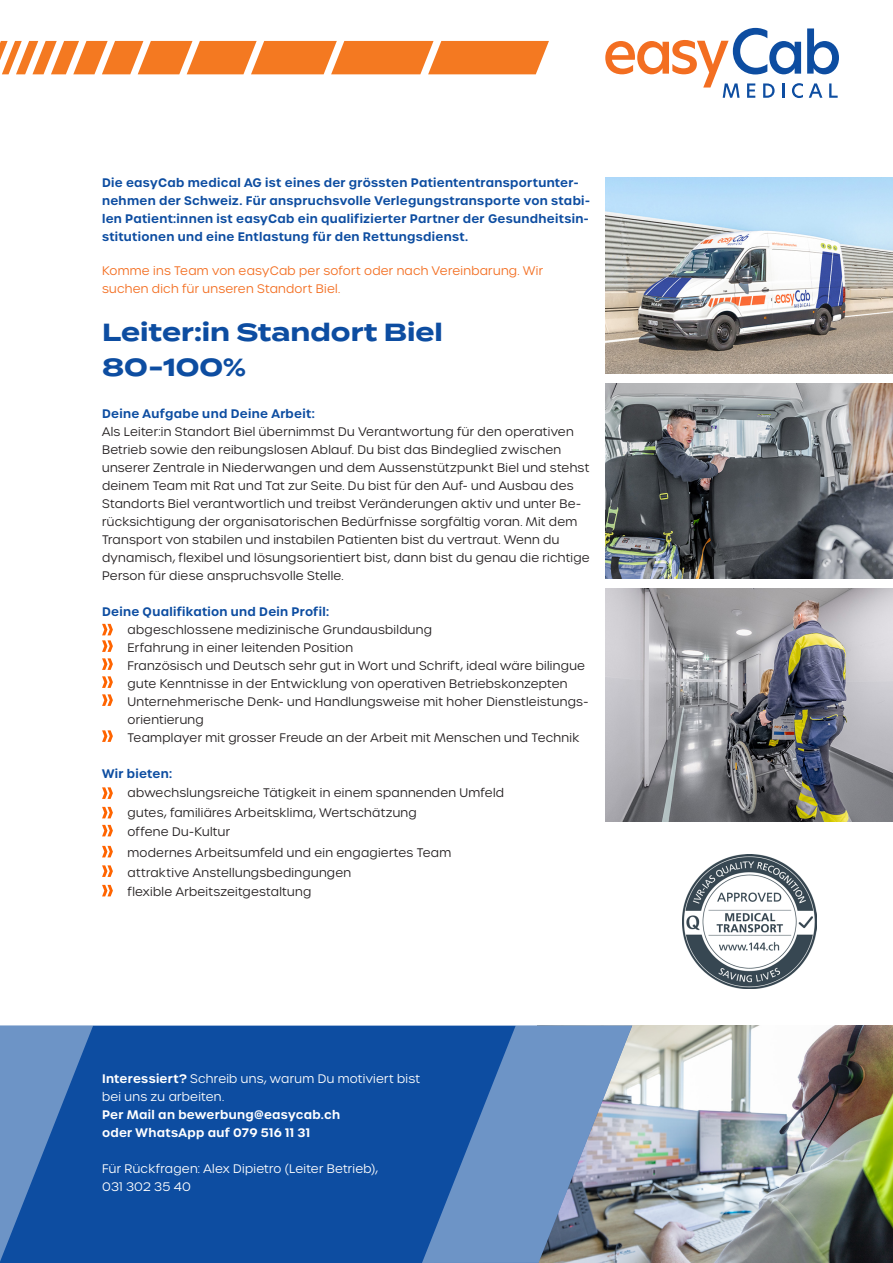
<style>
.page{position:relative;width:893px;height:1263px;background:#fff}
.page>*{position:absolute;margin:0;border:0;box-sizing:border-box;transform-origin:0 0}
.t1{font:700 24.75px "Termina";color:#0d4da1}
.t2{font:300 12px/18px "Urbane";letter-spacing:.02em;color:#231f20}
.t3{font:600 12px/18px "Urbane";letter-spacing:.025em;color:#0d4da1}
.t4{font:300 12px/18px "Urbane";letter-spacing:.02em;color:#fff}
.t5{font:300 12px "Urbane";letter-spacing:.02em;color:#f36e21}
.t6{font:600 12px/18px "Urbane";letter-spacing:.02em;color:#fff}
.s1{font-weight:600}
</style>
<div class="page">
<img style="left:647px;top:1025px;width:246px;height:238px">
<svg style="left:0;top:41px;width:549px;height:33px;background:#f58e44"></svg>
<svg style="left:605px;top:28px;width:234px;height:70px"></svg>
<div style="left:108px;top:1025px;width:310px;height:238px;background:#0d4da1"></div>
<svg style="left:0;top:1025px;width:108px;height:238px;background:#386db1"></svg>
<svg style="left:486px;top:1025px;width:82px;height:238px;background:#678ec0"></svg>
<img style="left:568px;top:1025px;width:79px;height:238px">
<svg style="left:418px;top:1025px;width:68px;height:238px;background:#2a63ac"></svg>
<svg style="left:102px;top:624px;width:11px;height:28px"></svg>
<svg style="left:102px;top:658px;width:11px;height:12px"></svg>
<svg style="left:102px;top:676px;width:11px;height:12px"></svg>
<svg style="left:102px;top:694px;width:11px;height:12px"></svg>
<svg style="left:102px;top:730px;width:11px;height:12px"></svg>
<svg style="left:102px;top:787px;width:11px;height:12px"></svg>
<svg style="left:102px;top:807px;width:11px;height:11px"></svg>
<svg style="left:102px;top:825px;width:11px;height:11px"></svg>
<svg style="left:102px;top:846px;width:11px;height:11px"></svg>
<svg style="left:102px;top:865px;width:11px;height:12px"></svg>
<svg style="left:102px;top:885px;width:11px;height:11px"></svg>
<img style="left:682px;top:855px;width:134px;height:133px">
<img style="left:605px;top:589px;width:288px;height:233px">
<img style="left:605px;top:178px;width:288px;height:195px">
<img style="left:605px;top:383px;width:288px;height:196px">
<p class="t3" style="left:102px;top:174px;width:489px">Die easyCab medical AG ist eines der grössten Patiententransportunter&shy;nehmen der Schweiz. Für anspruchsvolle Verlegungstransporte von stabi&shy;len Patient:innen ist easyCab ein qualifizierter Partner der Gesundheitsin&shy;stitutionen und eine Entlastung für den Rettungsdienst.</p>
<p class="t5" style="left:102px;top:263px;width:442px">Komme ins Team von easyCab per sofort oder nach Vereinbarung. Wir</p>
<p class="t5" style="left:102px;top:281px;width:240px">suchen dich für unseren Standort Biel.</p>
<p class="t1" style="left:102px;top:314px;width:342px">Leiter:in Standort Biel</p>
<p class="t1" style="left:102px;top:349px;width:145px">80-100%</p>
<p class="t3" style="left:102px;top:405px;width:214px">Deine Aufgabe und Deine Arbeit:</p>
<p class="t2" style="left:102px;top:423px;width:489px">Als Leiter:in Standort Biel übernimmst Du Verantwortung für den operativen Betrieb sowie den reibungslosen Ablauf. Du bist das Bindeglied zwischen unserer Zentrale in Niederwangen und dem Aussenstützpunkt Biel und stehst deinem Team mit Rat und Tat zur Seite. Du bist für den Auf- und Ausbau des Standorts Biel verantwortlich und treibst Veränderungen aktiv und unter Be&shy;rücksichtigung der organisatorischen Bedürfnisse sorgfältig voran. Mit dem Transport von stabilen und instabilen Patienten bist du vertraut. Wenn du dynamisch, flexibel und lösungsorientiert bist, dann bist du genau die richtige Person für diese anspruchsvolle Stelle.</p>
<p class="t3" style="left:102px;top:603px;width:229px">Deine Qualifikation und Dein Profil:</p>
<p class="t2" style="left:128px;top:621px;width:306px">abgeschlossene medizinische Grundausbildung</p>
<p class="t2" style="left:128px;top:639px;width:227px">Erfahrung in einer leitenden Position</p>
<p class="t2" style="left:128px;top:657px;width:459px">Französisch und Deutsch sehr gut in Wort und Schrift, ideal wäre bilingue</p>
<p class="t2" style="left:128px;top:675px;width:441px">gute Kenntnisse in der Entwicklung von operativen Betriebskonzepten</p>
<p class="t2" style="left:128px;top:693px;width:462px">Unternehmerische Denk- und Handlungsweise mit hoher Dienstleistungs&shy;orientierung</p>
<p class="t2" style="left:128px;top:729px;width:453px">Teamplayer mit grosser Freude an der Arbeit mit Menschen und Technik</p>
<p class="t3" style="left:102px;top:765px;width:72px">Wir bieten:</p>
<p class="t2" style="left:128px;top:784px;width:378px">abwechslungsreiche Tätigkeit in einem spannenden Umfeld</p>
<p class="t2" style="left:128px;top:804px;width:291px">gutes, familiäres Arbeitsklima, Wertschätzung</p>
<p class="t2" style="left:128px;top:823px;width:104px">offene Du-Kultur</p>
<p class="t2" style="left:128px;top:844px;width:325px">modernes Arbeitsumfeld und ein engagiertes Team</p>
<p class="t2" style="left:128px;top:864px;width:225px">attraktive Anstellungsbedingungen</p>
<p class="t2" style="left:128px;top:883px;width:185px">flexible Arbeitszeitgestaltung</p>
<p class="t4" style="left:102px;top:1070px;width:320px"><span class="s1">Interessiert?</span> Schreib uns, warum Du motiviert bist bei uns zu arbeiten.</p>
<p class="t6" style="left:102px;top:1106px;width:240px">Per Mail an bewerbung@easycab.ch oder WhatsApp auf 079 516 11 31</p>
<p class="t4" style="left:102px;top:1160px;width:278px">Für Rückfragen: Alex Dipietro (Leiter Betrieb),</p>
<p class="t4" style="left:102px;top:1178px;width:91px">031 302 35 40</p>
</div>
